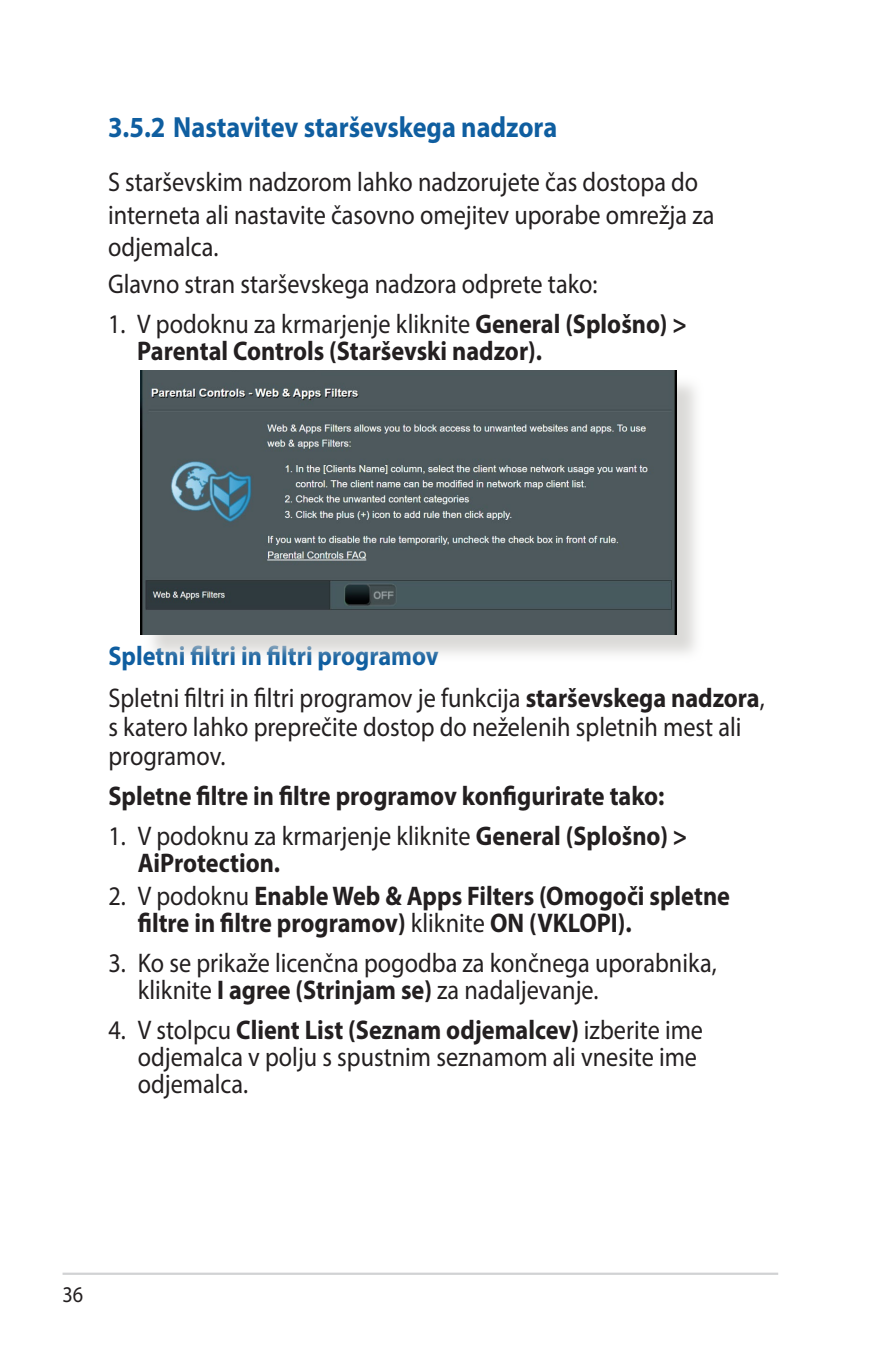
<style>
.page{position:relative;width:893px;height:1346px;background:#fff}
.page>*{position:absolute;margin:0;border:0;box-sizing:border-box;transform-origin:0 0}
.t1{font:700 29.25px "Myriad Pro";color:#0f5ea0;scale:.9 1}
.t2{font:27px/27px "Myriad Pro";color:#231f20;scale:.9 1}
.t3{font:700 27px/27px "Myriad Pro";color:#231f20;scale:.9 1}
.t4{font:22.5px "Myriad Pro";color:#231f20;scale:.9 1}
.s1{font-weight:400}
.s2{font-weight:700;color:#0f5ea0}
.s3{font-weight:700}
</style>
<div class="page">
<hr style="left:63px;top:1272px;width:715px;height:3px;background:#d1d2d4">
<div style="left:144px;top:374px;width:561px;height:288px;background:#cfcecb;opacity:.75"></div>
<img style="left:140px;top:371px;width:537px;height:263px">
<p class="t1" style="left:108px;top:108px;width:501px">3.5.2 Nastavitev starševskega nadzora</p>
<p class="t2" style="left:108px;top:166px;width:675px;line-height:32.4px">S starševskim nadzorom lahko nadzorujete čas dostopa do interneta ali nastavite časovno omejitev uporabe omrežja za odjemalca.</p>
<p class="t2" style="left:108px;top:270px;width:545px">Glavno stran starševskega nadzora odprete tako:</p>
<p class="t3" style="left:137px;top:309px;width:612px;text-indent:-29px"><span class="s1">1. V podoknu za krmarjenje kliknite</span> General (Splošno) &gt;<br>Parental Controls (Starševski nadzor).</p>
<p class="t2" style="left:108px;top:634px;width:731px;line-height:41.9px"><span class="s2">Spletni filtri in filtri programov<br></span>Spletni filtri in filtri programov je funkcija <span class="s3">starševskega nadzora</span>,</p>
<p class="t2" style="left:108px;top:712px;width:705px;line-height:29.2px">s katero lahko preprečite dostop do neželenih spletnih mest ali programov.</p>
<p class="t3" style="left:108px;top:782px;width:619px">Spletne filtre in filtre programov konfigurirate tako:</p>
<p class="t2" style="left:138px;top:822px;width:612px;text-indent:-29px">1. V podoknu za krmarjenje kliknite <span class="s3">General (Splošno) &gt;<br>AiProtection.</span></p>
<p class="t3" style="left:138px;top:881px;width:660px;text-indent:-29px"><span class="s1">2. V podoknu</span> Enable Web &amp; Apps Filters (Omogoči spletne filtre in filtre programov) <span class="s1">kliknite</span> ON (VKLOPI).</p>
<p class="t2" style="left:138px;top:949px;width:645px;text-indent:-29px">3. Ko se prikaže licenčna pogodba za končnega uporabnika, kliknite <span class="s3">I agree (Strinjam se)</span> za nadaljevanje.</p>
<p class="t2" style="left:138px;top:1016px;width:630px;text-indent:-29px">4. V stolpcu <span class="s3">Client List (Seznam odjemalcev)</span> izberite ime odjemalca v polju s spustnim seznamom ali vnesite ime odjemalca.</p>
<p class="t4" style="left:63px;top:1281px;width:25px">36</p>
</div>
